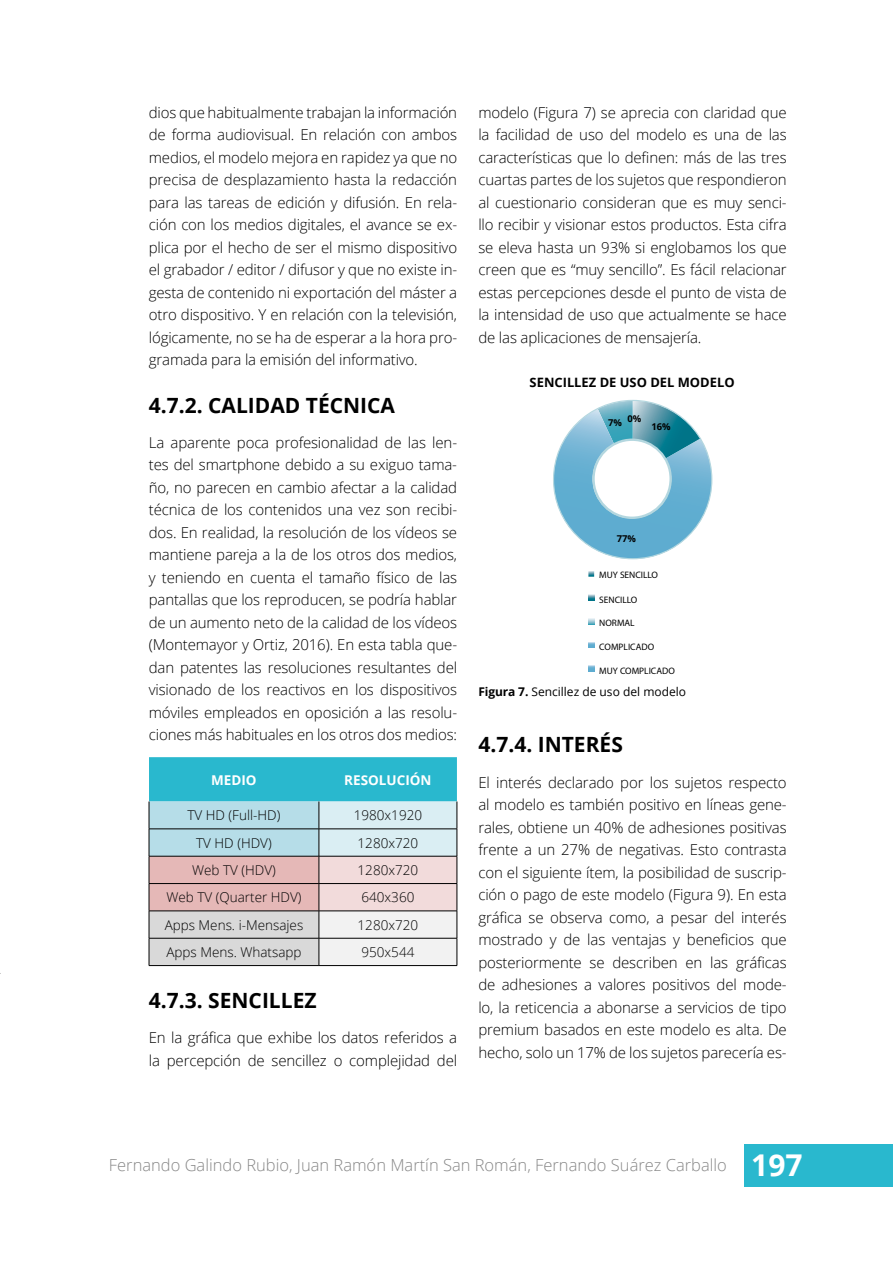
<style>
.page{position:relative;width:893px;height:1263px;background:#fff}
.page>*{position:absolute;margin:0;border:0;box-sizing:border-box;transform-origin:0 0}
.t1{font:700 21px "Open Sans";color:#000}
.t2{font:300 16.5px "Open Sans";color:#878787}
.t3{font:300 15px/22.5px "Open Sans";letter-spacing:-.01em;color:#000;text-align:justify}
.t4{font:300 13.5px "Open Sans";color:#000}
.t5{font:700 13.5px "Open Sans";color:#fff}
.t6{font:700 12.9px "Open Sans";color:#000}
.t7{font:12px "Open Sans";color:#000}
.t8{font:9.45px "Open Sans";color:#000}
.t9{font:700 9.45px "Open Sans";color:#000}
.s1{font-weight:700}
.s2{font-weight:700;font-size:30px;color:#fff}
</style>
<div class="page">
<div style="left:744px;top:1144px;width:149px;height:43px;background:#29b8ce"></div>
<svg style="left:149px;top:757px;width:309px;height:208px;background:#afccd3"></svg>
<hr style="left:149px;top:965px;width:170px;height:1px;background:#000">
<hr style="left:319px;top:965px;width:138px;height:1px;background:#000">
<svg style="left:553px;top:401px;width:159px;height:158px"></svg>
<div style="left:592px;top:439px;width:80px;height:80px;border:2px solid #b4d7df;border-radius:50%"></div>
<svg style="left:588px;top:571px;width:6px;height:6px"></svg>
<svg style="left:588px;top:594px;width:6px;height:6px"></svg>
<svg style="left:588px;top:618px;width:6px;height:6px"></svg>
<svg style="left:588px;top:642px;width:6px;height:6px"></svg>
<svg style="left:588px;top:665px;width:6px;height:6px"></svg>
<p class="t3" style="left:149px;top:101px;width:310px">dios que habitualmente trabajan la información de forma audiovisual. En relación con ambos medios, el modelo mejora en rapidez ya que no precisa de desplazamiento hasta la redacción para las tareas de edición y difusión. En rela&shy;ción con los medios digitales, el avance se ex&shy;plica por el hecho de ser el mismo dispositivo el grabador / editor / difusor y que no existe in&shy;gesta de contenido ni exportación del máster a otro dispositivo. Y en relación con la televisión, lógicamente, no se ha de esperar a la hora pro&shy;gramada para la emisión del informativo.</p>
<h1 class="t1" style="left:149px;top:390px;width:248px">4.7.2. CALIDAD TÉCNICA</h1>
<p class="t3" style="left:149px;top:431px;width:310px">La aparente poca profesionalidad de las len&shy;tes del smartphone debido a su exiguo tama&shy;ño, no parecen en cambio afectar a la calidad técnica de los contenidos una vez son recibi&shy;dos. En realidad, la resolución de los vídeos se mantiene pareja a la de los otros dos medios, y teniendo en cuenta el tamaño físico de las pantallas que los reproducen, se podría hablar de un aumento neto de la calidad de los vídeos (Montemayor y Ortiz, 2016). En esta tabla que&shy;dan patentes las resoluciones resultantes del visionado de los reactivos en los dispositivos móviles empleados en oposición a las resolu&shy;ciones más habituales en los otros dos medios:</p>
<p class="t5" style="left:211px;top:770px;width:47px">MEDIO</p>
<p class="t5" style="left:344px;top:770px;width:89px">RESOLUCIÓN</p>
<p class="t4" style="left:188px;top:806px;width:94px">TV HD (Full-HD)</p>
<p class="t4" style="left:354px;top:806px;width:70px">1980x1920</p>
<p class="t4" style="left:196px;top:833px;width:77px">TV HD (HDV)</p>
<p class="t4" style="left:358px;top:833px;width:62px">1280x720</p>
<p class="t4" style="left:192px;top:861px;width:85px">Web TV (HDV)</p>
<p class="t4" style="left:358px;top:861px;width:62px">1280x720</p>
<p class="t4" style="left:166px;top:888px;width:137px">Web TV (Quarter HDV)</p>
<p class="t4" style="left:361px;top:888px;width:54px">640x360</p>
<p class="t4" style="left:165px;top:915px;width:140px">Apps Mens. i-Mensajes</p>
<p class="t4" style="left:358px;top:915px;width:62px">1280x720</p>
<p class="t4" style="left:166px;top:943px;width:137px">Apps Mens. Whatsapp</p>
<p class="t4" style="left:361px;top:943px;width:54px">950x544</p>
<h1 class="t1" style="left:149px;top:986px;width:169px">4.7.3. SENCILLEZ</h1>
<p class="t3" style="left:149px;top:1026px;width:310px">En la gráfica que exhibe los datos referidos a la percepción de sencillez o complejidad del</p>
<p class="t3" style="left:478px;top:101px;width:310px">modelo (Figura 7) se aprecia con claridad que la facilidad de uso del modelo es una de las características que lo definen: más de las tres cuartas partes de los sujetos que respondieron al cuestionario consideran que es muy senci&shy;llo recibir y visionar estos productos. Esta cifra se eleva hasta un 93% si englobamos los que creen que es “muy sencillo”. Es fácil relacionar estas percepciones desde el punto de vista de la intensidad de uso que actualmente se hace de las aplicaciones de mensajería.</p>
<p class="t6" style="left:530px;top:373px;width:206px">SENCILLEZ DE USO DEL MODELO</p>
<p class="t9" style="left:608px;top:414px;width:34px">7% 0%</p>
<p class="t9" style="left:651px;top:419px;width:21px">16%</p>
<p class="t9" style="left:617px;top:531px;width:21px">77%</p>
<p class="t8" style="left:599px;top:569px;width:60px">MUY SENCILLO</p>
<p class="t8" style="left:599px;top:594px;width:40px">SENCILLO</p>
<p class="t8" style="left:599px;top:617px;width:37px">NORMAL</p>
<p class="t8" style="left:599px;top:641px;width:56px">COMPLICADO</p>
<p class="t8" style="left:599px;top:664px;width:77px">MUY COMPLICADO</p>
<p class="t7" style="left:478px;top:683px;width:209px"><span class="s1">Figura 7.</span> Sencillez de uso del modelo</p>
<h1 class="t1" style="left:478px;top:730px;width:146px">4.7.4. INTERÉS</h1>
<p class="t3" style="left:478px;top:770px;width:310px">El interés declarado por los sujetos respecto al modelo es también positivo en líneas gene&shy;rales, obtiene un 40% de adhesiones positivas frente a un 27% de negativas. Esto contrasta con el siguiente ítem, la posibilidad de suscrip&shy;ción o pago de este modelo (Figura 9). En esta gráfica se observa como, a pesar del interés mostrado y de las ventajas y beneficios que posteriormente se describen en las gráficas de adhesiones a valores positivos del mode&shy;lo, la reticencia a abonarse a servicios de tipo premium basados en este modelo es alta. De hecho, solo un 17% de los sujetos parecería es-</p>
<p class="t2" style="left:109px;top:1154px;width:695px">Fernando Galindo Rubio, Juan Ramón Martín San Román, Fernando Suárez Carballo <span class="s2">197</span></p>
</div>
